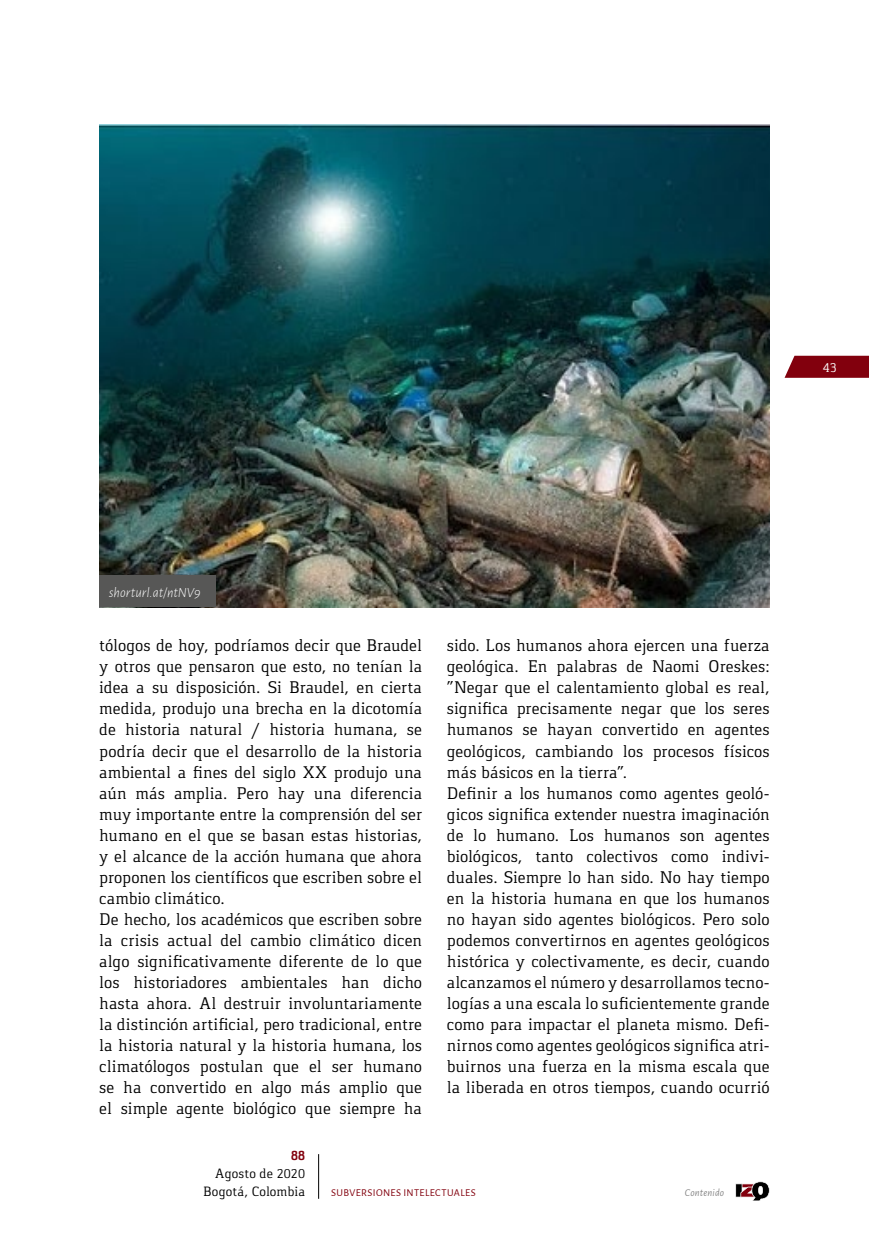
<style>
.page{position:relative;width:869px;height:1241px;background:#fff}
.page>*{position:absolute;margin:0;border:0;box-sizing:border-box;transform-origin:0 0}
.t1{font:17.5px/21px "Gaspar";color:#000}
.t2{font:14px/18.2px "Gaspar";letter-spacing:.01em;color:#000;text-align:right}
.t3{font:italic 300 14px "Alegreya Sans";color:#fff}
.t4{font:14px "Gaspar";color:#fff}
.t5{font:700 14px "Gaspar";color:#82000d}
.t6{font:10.5px "Alegreya Sans";color:#82000d}
.t7{font:italic 10.5px "Alegreya Sans";letter-spacing:.015em;color:#878787}
</style>
<div class="page">
<svg style="left:784px;top:356px;width:84px;height:22px;background:#8b121e"></svg>
<img style="left:99px;top:124px;width:670px;height:483px">
<div style="left:99px;top:576px;width:116px;height:31px;background:#575756"></div>
<hr style="left:318px;top:1153px;width:1px;height:45px;background:#000">
<svg style="left:735px;top:1181px;width:34px;height:19px"></svg>
<p class="t4" style="left:822px;top:359px;width:15px">43</p>
<p class="t3" style="left:109px;top:583px;width:93px">shorturl.at/ntNV9</p>
<p class="t1" style="left:99px;top:635px;width:324px">tólogos de hoy, podríamos decir que Braudel y otros que pensaron que esto, no tenían la idea a su disposición. Si Braudel, en cierta medida, produjo una brecha en la dicotomía de historia natural / historia humana, se podría decir que el desarrollo de la historia ambiental a fines del siglo XX produjo una aún más amplia. Pero hay una diferencia muy importante entre la comprensión del ser humano en el que se basan estas historias, y el alcance de la acción humana que ahora proponen los científicos que escriben sobre el cambio climático.<br>De hecho, los académicos que escriben sobre la crisis actual del cambio climático dicen algo significativamente diferente de lo que los historiadores ambientales han dicho hasta ahora. Al destruir involuntariamente la distinción artificial, pero tradicional, entre la historia natural y la historia humana, los climatólogos postulan que el ser humano se ha convertido en algo más amplio que el simple agente biológico que siempre ha</p>
<p class="t1" style="left:446px;top:635px;width:324px">sido. Los humanos ahora ejercen una fuerza geológica. En palabras de Naomi Oreskes: “Negar que el calentamiento global es real, significa precisamente negar que los seres humanos se hayan convertido en agentes geológicos, cambiando los procesos físicos más básicos en la tierra”.<br>Definir a los humanos como agentes geoló&shy;gicos significa extender nuestra imaginación de lo humano. Los humanos son agentes biológicos, tanto colectivos como indivi&shy;duales. Siempre lo han sido. No hay tiempo en la historia humana en que los humanos no hayan sido agentes biológicos. Pero solo podemos convertirnos en agentes geológicos histórica y colectivamente, es decir, cuando alcanzamos el número y desarrollamos tecno&shy;logías a una escala lo suficientemente grande como para impactar el planeta mismo. Defi&shy;nirnos como agentes geológicos significa atri&shy;buirnos una fuerza en la misma escala que la liberada en otros tiempos, cuando ocurrió</p>
<p class="t5" style="left:291px;top:1146px;width:16px">88</p>
<p class="t2" style="left:203px;top:1164px;width:103px">Agosto de 2020<br>Bogotá, Colombia</p>
<p class="t6" style="left:331px;top:1185px;width:13px">SUBVERSIONES</p>
<p class="t6" style="left:403px;top:1185px;width:7px">INTELECTUALES</p>
<p class="t7" style="left:684px;top:1185px;width:41px">Contenido</p>
</div>
